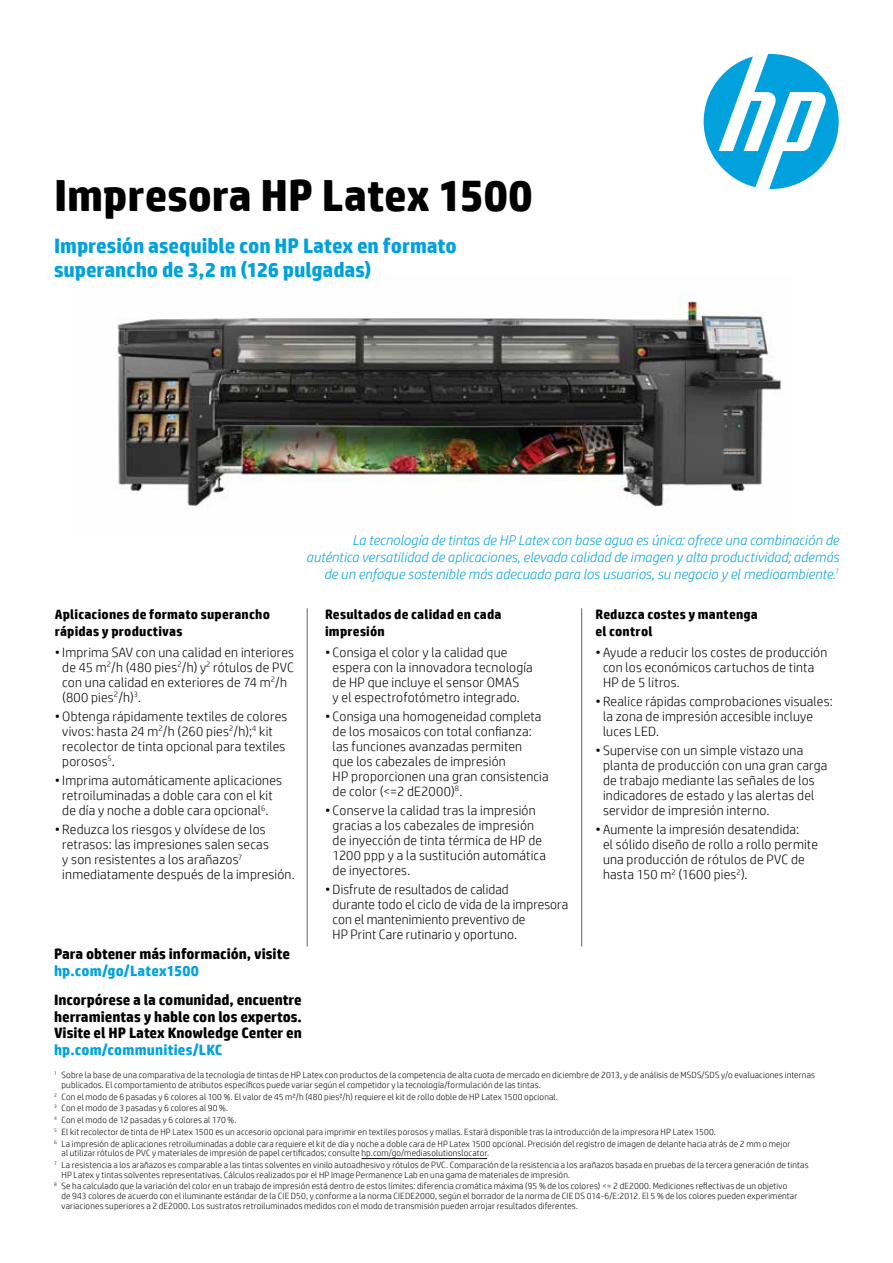
<style>
.page{position:relative;width:893px;height:1263px;background:#fff}
.page>*{position:absolute;margin:0;border:0;box-sizing:border-box;transform-origin:0 0}
.t1{font:700 45px "HP Simplified";color:#000}
.t2{font:700 21px/24px "HP Simplified";letter-spacing:-.005em;color:#00a1dd}
.t3{font:700 15px/16.5px "HP Simplified";color:#000;text-align:justify}
.t4{font:700 15px "HP Simplified";letter-spacing:.01em;color:#00a3df}
.t5{font:italic 300 14.25px/17.1px "HP Simplified";letter-spacing:.005em;color:#00a1dd;text-align:right}
.t6{font:300 13.5px/15px "HP Simplified";letter-spacing:.015em;color:#000}
.t7{font:700 13.5px/16.2px "HP Simplified";letter-spacing:.015em;color:#000}
.t8{font:300 9px/11.7px "HP Simplified";letter-spacing:.02em;color:#000}
</style>
<div class="page">
<img style="left:116px;top:292px;width:666px;height:216px">
<svg style="left:704px;top:54px;width:135px;height:135px"></svg>
<hr style="left:307px;top:608px;width:1px;height:338px;background:#5e6468">
<hr style="left:581px;top:608px;width:1px;height:338px;background:#5e6468">
<hr style="left:362px;top:1158px;width:125px;height:1px;background:#000">
<h1 class="t1" style="left:54px;top:165px;width:480px">Impresora HP Latex 1500</h1>
<h2 class="t2" style="left:54px;top:234px;width:404px">Impresión asequible con HP Latex en formato superancho de 3,2 m (126 pulgadas)</h2>
<h3 class="t7" style="left:55px;top:606px;width:217px">Aplicaciones de formato superancho rápidas y productivas</h3>
<h3 class="t6" style="left:62px;top:644px;width:233px;text-indent:-8px">•Imprima SAV con una calidad en interiores de 45 m<sup>2</sup>/h (480 pies<sup>2</sup>/h) y<sup>2</sup> rótulos de PVC con una calidad en exteriores de 74 m<sup>2</sup>/h (800 pies<sup>2</sup>/h)<sup>3</sup>.</h3>
<h3 class="t6" style="left:62px;top:708px;width:227px;text-indent:-8px">• Obtenga rápidamente textiles de colores vivos: hasta 24 m<sup>2</sup>/h (260 pies<sup>2</sup>/h);<sup>4</sup> kit recolector de tinta opcional para textiles porosos<sup>5</sup>.</h3>
<h3 class="t6" style="left:55px;top:772px;width:229px;text-align:center">•Imprima automáticamente aplicaciones retroiluminadas a doble cara con el kit de día y noche a doble cara opcional<sup>6</sup>.</h3>
<h3 class="t6" style="left:62px;top:822px;width:234px;text-indent:-8px">• Reduzca los riesgos y olvídese de los retrasos: las impresiones salen secas<br>y son resistentes a los arañazos<sup>7 </sup>inmediatamente después de la impresión.</h3>
<p class="t5" style="left:306px;top:531px;width:534px">La tecnología de tintas de HP Latex con base agua es única: ofrece una combinación de auténtica versatilidad de aplicaciones, elevada calidad de imagen y alta productividad; además de un enfoque sostenible más adecuado para los usuarios, su negocio y el medioambiente.<sup>1</sup></p>
<h3 class="t7" style="left:325px;top:606px;width:178px">Resultados de calidad en cada impresión</h3>
<h3 class="t6" style="left:333px;top:644px;width:202px;text-indent:-8px">• Consiga el color y la calidad que espera con la innovadora tecnología de HP que incluye el sensor OMAS<br>y el espectrofotómetro integrado.</h3>
<h3 class="t6" style="left:333px;top:708px;width:217px;text-indent:-8px">• Consiga una homogeneidad completa de los mosaicos con total confianza: las funciones avanzadas permiten<br>que los cabezales de impresión<br>HP proporcionen una gran consistencia de color (&lt;=2 dE2000)<sup>8</sup>.</h3>
<h3 class="t6" style="left:333px;top:802px;width:215px;text-indent:-8px">• Conserve la calidad tras la impresión gracias a los cabezales de impresión de inyección de tinta térmica de HP de 1200 ppp y a la sustitución automática de inyectores.</h3>
<h3 class="t6" style="left:333px;top:882px;width:237px;text-indent:-8px">• Disfrute de resultados de calidad<br>durante todo el ciclo de vida de la impresora con el mantenimiento preventivo de<br>HP Print Care rutinario y oportuno.</h3>
<h3 class="t7" style="left:595px;top:606px;width:164px">Reduzca costes y mantenga el control</h3>
<h3 class="t6" style="left:603px;top:644px;width:226px;text-indent:-8px">• Ayude a reducir los costes de producción con los económicos cartuchos de tinta<br>HP de 5 litros.</h3>
<h3 class="t6" style="left:603px;top:693px;width:231px;text-indent:-8px">• Realice rápidas comprobaciones visuales: la zona de impresión accesible incluye luces LED.</h3>
<h3 class="t6" style="left:603px;top:742px;width:226px;text-indent:-8px">• Supervise con un simple vistazo una planta de producción con una gran carga de trabajo mediante las señales de los indicadores de estado y las alertas del servidor de impresión interno.</h3>
<h3 class="t6" style="left:603px;top:822px;width:216px;text-indent:-8px">• Aumente la impresión desatendida:<br>el sólido diseño de rollo a rollo permite una producción de rótulos de PVC de hasta 150 m<sup>2</sup> (1600 pies<sup>2</sup>).</h3>
<h3 class="t3" style="left:54px;top:946px;width:237px">Para obtener más información, visite</h3>
<h3 class="t4" style="left:54px;top:961px;width:146px">hp.com/go/Latex1500</h3>
<h3 class="t3" style="left:54px;top:992px;width:249px">Incorpórese a la comunidad, encuentre herramientas y hable con los expertos.<br>Visite el HP Latex Knowledge Center en</h3>
<h3 class="t4" style="left:54px;top:1040px;width:170px">hp.com/communities/LKC</h3>
<p class="t8" style="left:61px;top:1070px;width:755px;line-height:9.8px;text-indent:-7px"><sup>1</sup> Sobre la base de una comparativa de la tecnología de tintas de HP Latex con productos de la competencia de alta cuota de mercado en diciembre de 2013, y de análisis de MSDS/SDS y/o evaluaciones internas publicados. El comportamiento de atributos específicos puede variar según el competidor y la tecnología/formulación de las tintas.</p>
<p class="t8" style="left:54px;top:1090px;width:738px"><sup>2</sup> Con el modo de 6 pasadas y 6 colores al 100 %. El valor de 45 m²/h (480 pies²/h) requiere el kit de rollo doble de HP Latex 1500 opcional.<br><sup>3</sup> Con el modo de 3 pasadas y 6 colores al 90 %.<br><sup>4</sup> Con el modo de 12 pasadas y 6 colores al 170 %.<br><sup>5</sup> El kit recolector de tinta de HP Latex 1500 es un accesorio opcional para imprimir en textiles porosos y mallas. Estará disponible tras la introducción de la impresora HP Latex 1500.<br><sup>6</sup> La impresión de aplicaciones retroiluminadas a doble cara requiere el kit de día y noche a doble cara de HP Latex 1500 opcional. Precisión del registro de imagen de delante hacia atrás de 2 mm o mejor</p>
<p class="t8" style="left:54px;top:1147px;width:756px;text-indent:7px">al utilizar rótulos de PVC y materiales de impresión de papel certificados; consulte hp.com/go/mediasolutionslocator.<br><sup>7</sup> La resistencia a los arañazos es comparable a las tintas solventes en vinilo autoadhesivo y rótulos de PVC. Comparación de la resistencia a los arañazos basada en pruebas de la tercera generación de tintas</p>
<p class="t8" style="left:54px;top:1168px;width:735px;text-indent:7px">HP Latex y tintas solventes representativas. Cálculos realizados por el HP Image Permanence Lab en una gama de materiales de impresión.<br><sup>8</sup> Se ha calculado que la variación del color en un trabajo de impresión está dentro de estos límites: diferencia cromática máxima (95 % de los colores) &lt;= 2 dE2000. Mediciones reflectivas de un objetivo</p>
<p class="t8" style="left:61px;top:1191px;width:737px;line-height:9.8px">de 943 colores de acuerdo con el iluminante estándar de la CIE D50, y conforme a la norma CIEDE2000, según el borrador de la norma de CIE DS 014-6/E:2012. El 5 % de los colores pueden experimentar variaciones superiores a 2 dE2000. Los sustratos retroiluminados medidos con el modo de transmisión pueden arrojar resultados diferentes.</p>
</div>
